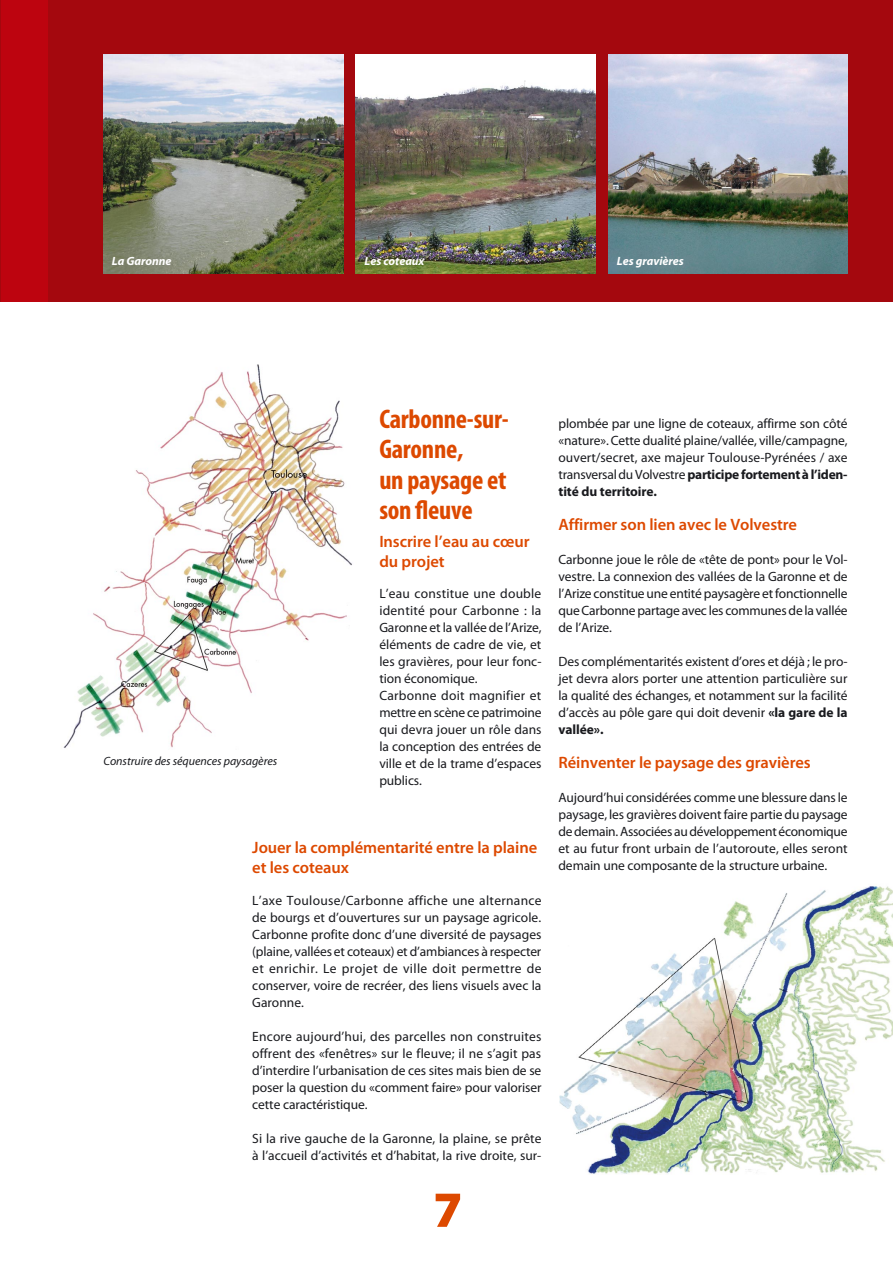
<style>
.page{position:relative;width:893px;height:1263px;background:#fff}
.page>*{position:absolute;margin:0;border:0;box-sizing:border-box;transform-origin:0 0}
.t1{font:900 51px "Myriad Pro";color:#dd4900}
.t2{font:700 condensed 27px/30px "Myriad Pro";letter-spacing:-.01em;color:#dd4900}
.t3{font:600 16.5px/19.8px "Myriad Pro";letter-spacing:-.005em;color:#dd4900}
.t4{font:13.5px/17px "Myriad Pro";letter-spacing:-.005em;color:#191a1e;text-align:justify}
.t5{font:italic 12px "Myriad Pro";letter-spacing:-.005em;color:#191a1e}
.t6{font:italic 700 12px "Myriad Pro";letter-spacing:-.005em;color:#fff}
.s1{font-weight:700}
</style>
<div class="page">
<div style="left:0;top:0;width:893px;height:302px;background:#a4080e"></div>
<div style="left:1px;top:0;width:47px;height:302px;background:#bd040f"></div>
<img style="left:63px;top:364px;width:289px;height:384px">
<img style="left:103px;top:54px;width:240px;height:220px">
<img style="left:356px;top:54px;width:239px;height:220px">
<img style="left:608px;top:54px;width:240px;height:220px">
<img style="left:560px;top:886px;width:333px;height:288px">
<p class="t6" style="left:112px;top:254px;width:61px">La Garonne</p>
<p class="t6" style="left:365px;top:254px;width:61px">Les coteaux</p>
<p class="t6" style="left:617px;top:254px;width:68px">Les gravières</p>
<p class="t5" style="left:103px;top:754px;width:175px">Construire des séquences paysagères</p>
<h2 class="t2" style="left:379px;top:405px;width:131px">Carbonne-sur-<br>Garonne,<br>un paysage et son fleuve</h2>
<p class="t3" style="left:379px;top:532px;width:152px">Inscrire l’eau au cœur du projet</p>
<p class="t4" style="left:379px;top:586px;width:164px;text-align:left">L’eau constitue une double identité pour Carbonne : la<br>Garonne et la vallée de l’Arize, éléments de cadre de vie, et les gravières, pour leur fonc&shy;tion économique.<br>Carbonne doit magnifier et mettre en scène ce patrimoine qui devra jouer un rôle dans la conception des entrées de ville et de la trame d’espaces publics.</p>
<p class="t3" style="left:252px;top:838px;width:286px">Jouer la complémentarité entre la plaine et les coteaux</p>
<p class="t4" style="left:252px;top:892px;width:291px">L’axe Toulouse/Carbonne affiche une alternance de bourgs et d’ouvertures sur un paysage agricole.<br>Carbonne profite donc d’une diversité de paysages (plaine, vallées et coteaux) et d’ambiances à respecter et enrichir. Le projet de ville doit permettre de conserver, voire de recréer, des liens visuels avec la Garonne.</p>
<p class="t4" style="left:252px;top:1028px;width:291px">Encore aujourd’hui, des parcelles non construites offrent des «fenêtres» sur le fleuve; il ne s’agit pas d’interdire l’urbanisation de ces sites mais bien de se poser la question du «comment faire» pour valoriser cette caractéristique.</p>
<p class="t4" style="left:252px;top:1130px;width:291px">Si la rive gauche de la Garonne, la plaine, se prête à l’accueil d’activités et d’habitat, la rive droite, sur-</p>
<h1 class="t1" style="left:433px;top:1181px;width:31px">7</h1>
<p class="t4" style="left:558px;top:415px;width:291px">plombée par une ligne de coteaux, affirme son côté «nature». Cette dualité plaine/vallée, ville/campagne, ouvert/secret, axe majeur Toulouse-Pyrénées / axe transversal du Volvestre <span class="s1">participe fortement à l’iden&shy;tité du territoire.</span></p>
<p class="t3" style="left:558px;top:515px;width:240px">Affirmer son lien avec le Volvestre</p>
<p class="t4" style="left:558px;top:552px;width:291px">Carbonne joue le rôle de «tête de pont» pour le Vol&shy;vestre. La connexion des vallées de la Garonne et de l’Arize constitue une entité paysagère et fonctionnelle que Carbonne partage avec les communes de la vallée de l’Arize.</p>
<p class="t4" style="left:558px;top:654px;width:291px">Des complémentarités existent d’ores et déjà ; le pro&shy;jet devra alors porter une attention particulière sur la qualité des échanges, et notamment sur la facilité d’accès au pôle gare qui doit devenir <span class="s1">«la gare de la vallée».</span></p>
<p class="t3" style="left:558px;top:753px;width:254px">Réinventer le paysage des gravières</p>
<p class="t4" style="left:558px;top:790px;width:291px">Aujourd’hui considérées comme une blessure dans le paysage, les gravières doivent faire partie du paysage de demain. Associées au développement économique et au futur front urbain de l’autoroute, elles seront demain une composante de la structure urbaine.</p>
</div>
